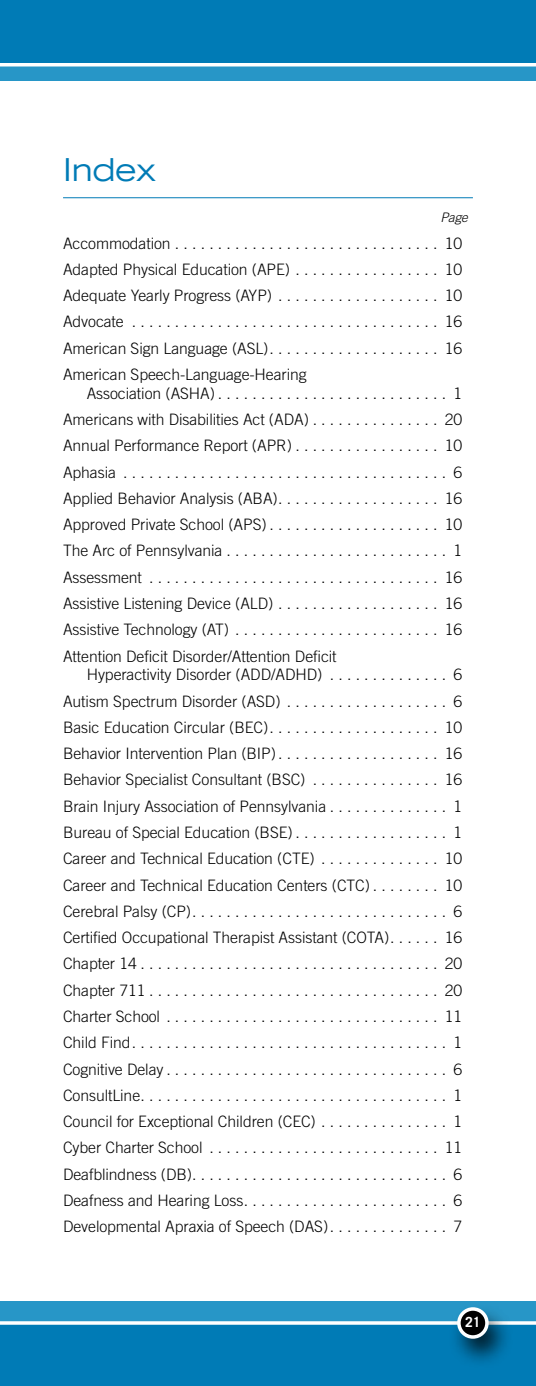
<style>
.page{position:relative;width:536px;height:1386px;background:#fff}
.page>*{position:absolute;margin:0;border:0;box-sizing:border-box;transform-origin:0 0}
.Heading_Level_1_-_Se{font:expanded 31.5px "Trade Gothic LT Std";color:#007bb6}
.index_listing{font:300 15.75px/18.7px "Trade Gothic LT Std";letter-spacing:-.005em;color:#000}
.t1{font:700 14px "Trade Gothic LT Std";color:#fff}
.index_page{font:italic 300 13.12px "Trade Gothic LT Std";color:#000}
</style>
<div class="page">
<div style="left:0;top:16px;width:536px;height:65px;background:#2796c7"></div>
<div style="left:0;top:1301px;width:536px;height:65px;background:#2796c7"></div>
<div style="left:0;top:0;width:536px;height:65px;background:#007bb6"></div>
<div style="left:0;top:1323px;width:536px;height:63px;background:#007bb6"></div>
<svg style="left:0;top:1321px;width:536px;height:4px;background:#e1f0f6"></svg>
<div style="left:447px;top:1304px;width:66px;height:65px;background:#000;opacity:.75"></div>
<div style="left:458px;top:1309px;width:28px;height:28px;background:#000;border-radius:50%"></div>
<div style="left:457px;top:1307px;width:31px;height:32px;border:4px solid #fff;border-radius:50%"></div>
<hr style="left:0;top:63px;width:536px;height:3px;background:#fff">
<hr style="left:63px;top:197px;width:409px;height:1px;background:#007bb6">
<p class="Heading_Level_1_-_Se" style="left:63px;top:149px;width:94px">Index</p>
<p class="index_page" style="left:440px;top:210px;width:29px">Page</p>
<p class="index_listing" style="left:63px;top:233px;width:400px">Accommodation . . . . . . . . . . . . . . . . . . . . . . . . . . . . . . . 10</p>
<p class="index_listing" style="left:63px;top:260px;width:400px">Adapted Physical Education (APE) . . . . . . . . . . . . . . . . . 10</p>
<p class="index_listing" style="left:63px;top:286px;width:400px">Adequate Yearly Progress (AYP) . . . . . . . . . . . . . . . . . . . 10</p>
<p class="index_listing" style="left:63px;top:312px;width:400px">Advocate . . . . . . . . . . . . . . . . . . . . . . . . . . . . . . . . . . . . 16</p>
<p class="index_listing" style="left:63px;top:338px;width:400px">American Sign Language (ASL) . . . . . . . . . . . . . . . . . . . . 16</p>
<p class="index_listing" style="left:87px;top:365px;width:377px;text-indent:-24px">American Speech-Language-Hearing<br>Association (ASHA) . . . . . . . . . . . . . . . . . . . . . . . . . . . 1</p>
<p class="index_listing" style="left:63px;top:410px;width:400px">Americans with Disabilities Act (ADA) . . . . . . . . . . . . . . . 20</p>
<p class="index_listing" style="left:63px;top:436px;width:400px">Annual Performance Report (APR) . . . . . . . . . . . . . . . . . 10</p>
<p class="index_listing" style="left:63px;top:462px;width:400px">Aphasia . . . . . . . . . . . . . . . . . . . . . . . . . . . . . . . . . . . . . . 6</p>
<p class="index_listing" style="left:63px;top:489px;width:400px">Applied Behavior Analysis (ABA) . . . . . . . . . . . . . . . . . . . 16</p>
<p class="index_listing" style="left:63px;top:515px;width:400px">Approved Private School (APS) . . . . . . . . . . . . . . . . . . . . 10</p>
<p class="index_listing" style="left:63px;top:541px;width:400px">The Arc of Pennsylvania . . . . . . . . . . . . . . . . . . . . . . . . . . 1</p>
<p class="index_listing" style="left:63px;top:567px;width:400px">Assessment . . . . . . . . . . . . . . . . . . . . . . . . . . . . . . . . . . 16</p>
<p class="index_listing" style="left:63px;top:594px;width:400px">Assistive Listening Device (ALD) . . . . . . . . . . . . . . . . . . . 16</p>
<p class="index_listing" style="left:63px;top:620px;width:400px">Assistive Technology (AT) . . . . . . . . . . . . . . . . . . . . . . . . 16</p>
<p class="index_listing" style="left:87px;top:646px;width:377px;text-indent:-24px">Attention Deficit Disorder/Attention Deficit<br>Hyperactivity Disorder (ADD/ADHD) . . . . . . . . . . . . . . 6</p>
<p class="index_listing" style="left:63px;top:691px;width:400px">Autism Spectrum Disorder (ASD) . . . . . . . . . . . . . . . . . . . 6</p>
<p class="index_listing" style="left:63px;top:718px;width:400px">Basic Education Circular (BEC) . . . . . . . . . . . . . . . . . . . . 10</p>
<p class="index_listing" style="left:63px;top:744px;width:400px">Behavior Intervention Plan (BIP) . . . . . . . . . . . . . . . . . . . 16</p>
<p class="index_listing" style="left:63px;top:770px;width:400px">Behavior Specialist Consultant (BSC) . . . . . . . . . . . . . . . 16</p>
<p class="index_listing" style="left:63px;top:796px;width:400px">Brain Injury Association of Pennsylvania . . . . . . . . . . . . . . 1</p>
<p class="index_listing" style="left:63px;top:823px;width:400px">Bureau of Special Education (BSE) . . . . . . . . . . . . . . . . . . 1</p>
<p class="index_listing" style="left:63px;top:849px;width:400px">Career and Technical Education (CTE) . . . . . . . . . . . . . . 10</p>
<p class="index_listing" style="left:63px;top:875px;width:400px">Career and Technical Education Centers (CTC) . . . . . . . . 10</p>
<p class="index_listing" style="left:63px;top:902px;width:400px">Cerebral Palsy (CP) . . . . . . . . . . . . . . . . . . . . . . . . . . . . . . 6</p>
<p class="index_listing" style="left:63px;top:928px;width:400px">Certified Occupational Therapist Assistant (COTA) . . . . . . 16</p>
<p class="index_listing" style="left:63px;top:954px;width:400px">Chapter 14 . . . . . . . . . . . . . . . . . . . . . . . . . . . . . . . . . . . 20</p>
<p class="index_listing" style="left:63px;top:980px;width:400px">Chapter 711 . . . . . . . . . . . . . . . . . . . . . . . . . . . . . . . . . . 20</p>
<p class="index_listing" style="left:63px;top:1007px;width:400px">Charter School . . . . . . . . . . . . . . . . . . . . . . . . . . . . . . . . 11</p>
<p class="index_listing" style="left:63px;top:1033px;width:400px">Child Find . . . . . . . . . . . . . . . . . . . . . . . . . . . . . . . . . . . . . 1</p>
<p class="index_listing" style="left:63px;top:1059px;width:400px">Cognitive Delay . . . . . . . . . . . . . . . . . . . . . . . . . . . . . . . . . 6</p>
<p class="index_listing" style="left:63px;top:1086px;width:400px">ConsultLine . . . . . . . . . . . . . . . . . . . . . . . . . . . . . . . . . . . . 1</p>
<p class="index_listing" style="left:63px;top:1112px;width:400px">Council for Exceptional Children (CEC) . . . . . . . . . . . . . . . 1</p>
<p class="index_listing" style="left:63px;top:1138px;width:400px">Cyber Charter School . . . . . . . . . . . . . . . . . . . . . . . . . . . 11</p>
<p class="index_listing" style="left:63px;top:1164px;width:400px">Deafblindness (DB) . . . . . . . . . . . . . . . . . . . . . . . . . . . . . . 6</p>
<p class="index_listing" style="left:63px;top:1191px;width:400px">Deafness and Hearing Loss . . . . . . . . . . . . . . . . . . . . . . . . 6</p>
<p class="index_listing" style="left:63px;top:1217px;width:400px">Developmental Apraxia of Speech (DAS) . . . . . . . . . . . . . . 7</p>
<p class="t1" style="left:465px;top:1313px;width:17px">21</p>
</div>
